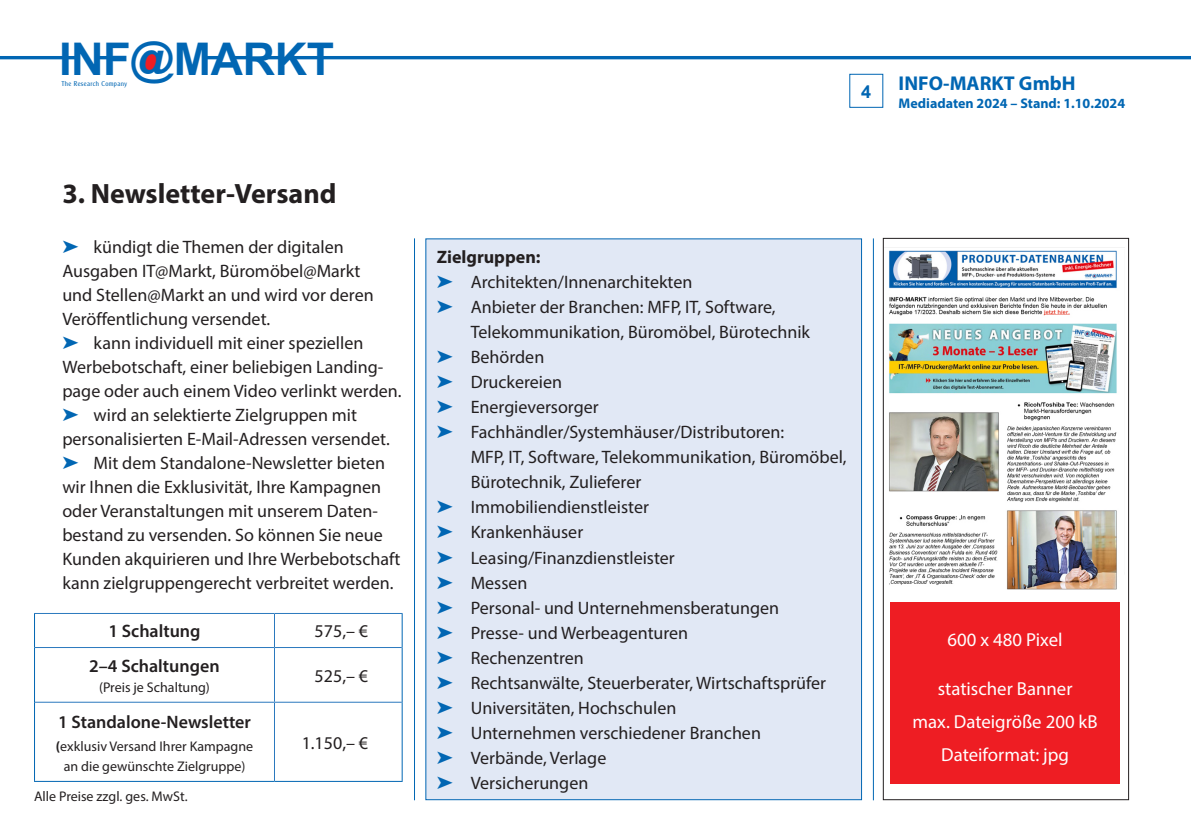
<style>
.page{position:relative;width:1191px;height:840px;background:#fff}
.page>*{position:absolute;margin:0;border:0;box-sizing:border-box;transform-origin:0 0}
.t1{font:700 45.2px "Arial";letter-spacing:-.005em;color:#0166b3}
.t2{font:700 28px "Myriad Pro";color:#231f20}
.t3{font:700 20px "Myriad Pro";color:#0166b3}
.t4{font:18.8px/32.8px "Myriad Pro";color:#fff;text-align:center}
.t5{font:18px/24px "Myriad Pro";color:#231f20}
.t6{font:600 18px "Myriad Pro";color:#231f20}
.t7{font:700 18px "Myriad Pro";color:#231f20}
.t8{font:700 18px "Arial";color:#0166b3}
.t9{font:14px/20px "Myriad Pro";color:#231f20;text-align:center}
.t10{font:700 14px "Myriad Pro";color:#0166b3}
.t11{font:6.8px "Cleargothic";letter-spacing:.06em;color:#0166b3;scale:.9 1}
.s1{font-size:45px}
.s2{color:#0166b3}
.s3{font-weight:700}
</style>
<div class="page">
<div style="left:849px;top:74px;width:34px;height:34px;border:1px solid #0166b3"></div>
<hr style="left:0;top:56px;width:77px;height:3px;background:#0166b3">
<hr style="left:205px;top:56px;width:15px;height:3px;background:#0166b3">
<hr style="left:96px;top:56px;width:16px;height:3px;background:#0166b3">
<hr style="left:232px;top:56px;width:18px;height:3px;background:#0166b3">
<hr style="left:264px;top:56px;width:18px;height:3px;background:#0166b3">
<hr style="left:293px;top:56px;width:898px;height:3px;background:#0166b3">
<svg style="left:141px;top:52px;width:18px;height:21px"></svg>
<div style="left:425px;top:238px;width:437px;height:561px;background:#e1e8f5"></div>
<hr style="left:414px;top:238px;width:1px;height:561px;background:#0166b3">
<img style="left:885px;top:247px;width:239px;height:342px">
<hr style="left:274px;top:612px;width:129px;height:1px;background:#2b79be">
<hr style="left:274px;top:646px;width:128px;height:1px;background:#2b79be">
<hr style="left:274px;top:701px;width:128px;height:1px;background:#2b79be">
<hr style="left:34px;top:612px;width:240px;height:1px;background:#2b79be">
<hr style="left:35px;top:646px;width:239px;height:1px;background:#2b79be">
<hr style="left:35px;top:701px;width:239px;height:1px;background:#2b79be">
<hr style="left:274px;top:613px;width:1px;height:33px;background:#2b79be">
<hr style="left:274px;top:647px;width:1px;height:54px;background:#2b79be">
<hr style="left:274px;top:702px;width:1px;height:78px;background:#2b79be">
<hr style="left:34px;top:613px;width:1px;height:34px;background:#0166b3">
<hr style="left:402px;top:613px;width:1px;height:34px;background:#0166b3">
<hr style="left:34px;top:647px;width:1px;height:54px;background:#0166b3">
<hr style="left:402px;top:647px;width:1px;height:54px;background:#0166b3">
<hr style="left:34px;top:701px;width:1px;height:79px;background:#0166b3">
<hr style="left:402px;top:701px;width:1px;height:79px;background:#0166b3">
<hr style="left:34px;top:780px;width:240px;height:1px;background:#0166b3">
<hr style="left:274px;top:780px;width:129px;height:1px;background:#0166b3">
<hr style="left:873px;top:238px;width:1px;height:561px;background:#0166b3">
<div style="left:890px;top:601px;width:229px;height:182px;background:#ee1d23"></div>
<div style="left:882px;top:238px;width:247px;height:561px;border:1px solid #231f20"></div>
<h1 class="t1" style="left:59px;top:27px;width:277px">INF<span class="s1">@</span>MARKT</h1>
<p class="t11" style="left:62px;top:79px;width:74px">The Research Company</p>
<p class="t8" style="left:861px;top:79px;width:12px">4</p>
<p class="t3" style="left:898px;top:70px;width:178px">INFO-MARKT GmbH</p>
<p class="t10" style="left:898px;top:94px;width:228px">Mediadaten 2024 – Stand: 1.10.2024</p>
<h2 class="t2" style="left:62px;top:175px;width:276px">3. Newsletter-Versand</h2>
<p class="t5" style="left:62px;top:234px;width:341px"><span class="s2">➤</span> kündigt die Themen der digitalen Ausgaben IT@Markt, Büromöbel@Markt<br>und Stellen@Markt an und wird vor deren Veröffentlichung versendet.<br><span class="s2">➤</span> kann individuell mit einer speziellen Werbebotschaft, einer beliebigen Landing&shy;page oder auch einem Video verlinkt werden. <span class="s2">➤</span> wird an selektierte Zielgruppen mit personalisierten E-Mail-Adressen versendet. <span class="s2">➤</span> Mit dem Standalone-Newsletter bieten wir Ihnen die Exklusivität, Ihre Kampagnen oder Veranstaltungen mit unserem Daten&shy;bestand zu versenden. So können Sie neue Kunden akquirieren und Ihre Werbebotschaft kann zielgruppengerecht verbreitet werden.</p>
<p class="t7" style="left:437px;top:245px;width:105px">Zielgruppen:</p>
<p class="t5" style="left:437px;top:270px;width:257px"><span class="s2">➤</span> Architekten/Innenarchitekten</p>
<p class="t5" style="left:437px;top:295px;width:340px"><span class="s2">➤</span> Anbieter der Branchen: MFP, IT, Software,</p>
<p class="t5" style="left:471px;top:320px;width:341px">Telekommunikation, Büromöbel, Bürotechnik</p>
<p class="t5" style="left:437px;top:345px;width:109px"><span class="s2">➤</span> Behörden</p>
<p class="t5" style="left:437px;top:370px;width:127px"><span class="s2">➤</span> Druckereien</p>
<p class="t5" style="left:437px;top:395px;width:163px"><span class="s2">➤</span> Energieversorger</p>
<p class="t5" style="left:437px;top:420px;width:349px"><span class="s2">➤</span> Fachhändler/Systemhäuser/Distributoren:</p>
<p class="t5" style="left:471px;top:445px;width:377px">MFP, IT, Software, Telekommunikation, Büromöbel,</p>
<p class="t5" style="left:471px;top:470px;width:172px">Bürotechnik, Zulieferer</p>
<p class="t5" style="left:437px;top:495px;width:214px"><span class="s2">➤</span> Immobiliendienstleister</p>
<p class="t5" style="left:437px;top:520px;width:148px"><span class="s2">➤</span> Krankenhäuser</p>
<p class="t5" style="left:437px;top:545px;width:240px"><span class="s2">➤</span> Leasing/Finanzdienstleister</p>
<p class="t5" style="left:437px;top:570px;width:92px"><span class="s2">➤</span> Messen</p>
<p class="t5" style="left:437px;top:595px;width:344px"><span class="s2">➤</span> Personal- und Unternehmensberatungen</p>
<p class="t5" style="left:437px;top:620px;width:253px"><span class="s2">➤</span> Presse- und Werbeagenturen</p>
<p class="t5" style="left:437px;top:645px;width:149px"><span class="s2">➤</span> Rechenzentren</p>
<p class="t5" style="left:437px;top:670px;width:391px"><span class="s2">➤</span> Rechtsanwälte, Steuerberater, Wirtschaftsprüfer</p>
<p class="t5" style="left:437px;top:695px;width:241px"><span class="s2">➤</span> Universitäten, Hochschulen</p>
<p class="t5" style="left:437px;top:720px;width:326px"><span class="s2">➤</span> Unternehmen verschiedener Branchen</p>
<p class="t5" style="left:437px;top:745px;width:171px"><span class="s2">➤</span> Verbände, Verlage</p>
<p class="t5" style="left:437px;top:770px;width:153px"><span class="s2">➤</span> Versicherungen</p>
<p class="t6" style="left:108px;top:619px;width:94px">1 Schaltung</p>
<p class="t5" style="left:315px;top:618px;width:55px">575,– €</p>
<p class="t6" style="left:89px;top:653px;width:132px">2–4 Schaltungen</p>
<p class="t9" style="left:99px;top:676px;width:112px">(Preis je Schaltung)</p>
<p class="t5" style="left:315px;top:663px;width:55px">525,– €</p>
<p class="t6" style="left:58px;top:710px;width:194px">1 Standalone-Newsletter</p>
<p class="t9" style="left:56px;top:735px;width:199px"><span class="s3">(</span>exklusiv Versand Ihrer Kampagne an die gewünschte Zielgruppe)</p>
<p class="t5" style="left:302px;top:729px;width:68px">1.150,– €</p>
<p class="t9" style="left:34px;top:785px;width:155px">Alle Preise zzgl. ges. MwSt.</p>
<p class="t4" style="left:947px;top:622px;width:116px">600 x 480 Pixel</p>
<p class="t4" style="left:912px;top:671px;width:187px">statischer Banner<br>max. Dateigröße 200 kB<br>Dateiformat: jpg</p>
</div>
